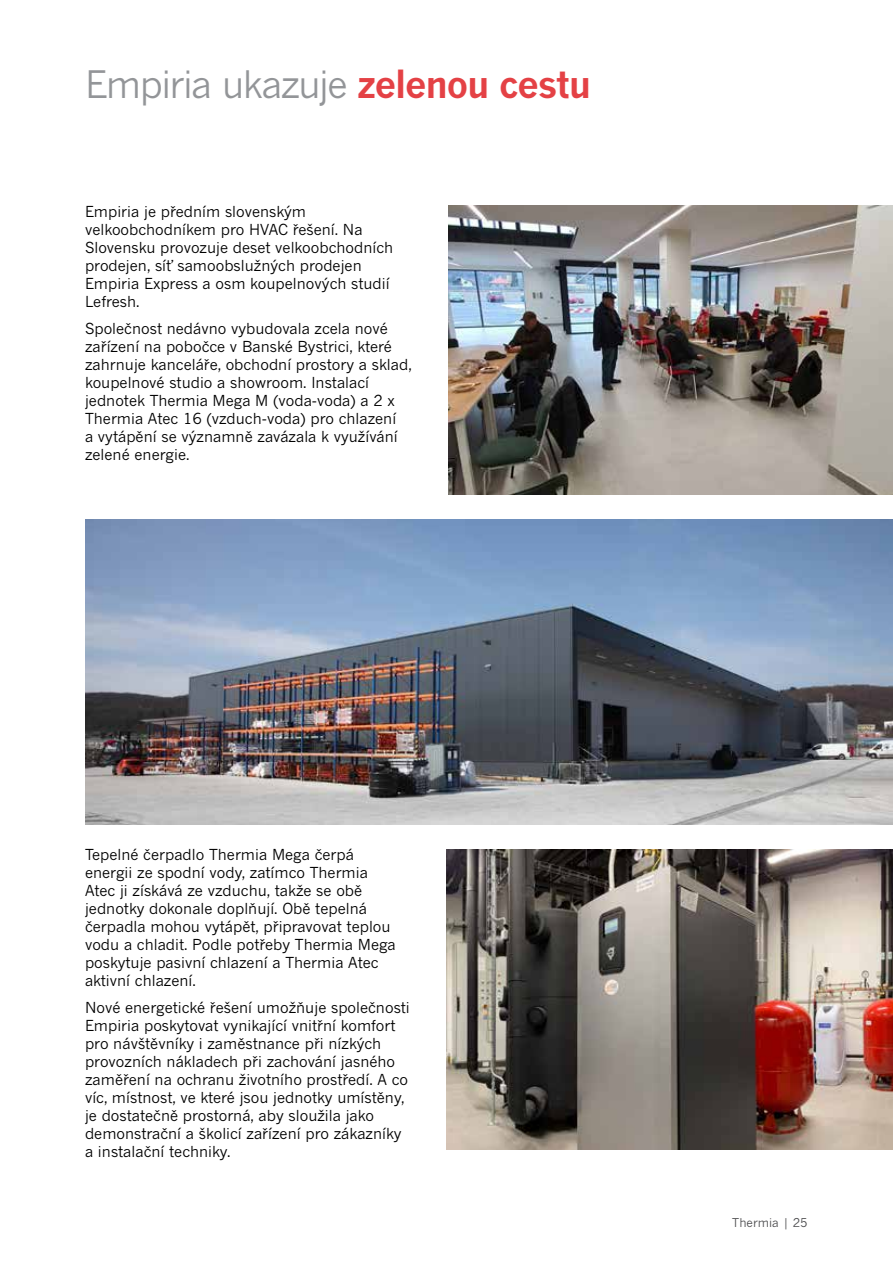
<style>
.page{position:relative;width:893px;height:1263px;background:#fff}
.page>*{position:absolute;margin:0;border:0;box-sizing:border-box;transform-origin:0 0}
.t1{font:37.5px "News Gothic MT Pro";letter-spacing:-.04em;color:#939598}
.t2{font:15px/18px "News Gothic MT Pro";color:#000}
.t3{font:12px "News Gothic MT Pro";color:#4d4d4f}
.s1{font-weight:700;color:#e44145}
</style>
<div class="page">
<img style="left:449px;top:206px;width:444px;height:288px">
<img style="left:85px;top:519px;width:808px;height:305px">
<img style="left:446px;top:850px;width:447px;height:300px">
<h1 class="t1" style="left:85px;top:62px;width:508px">Empiria ukazuje <span class="s1">zelenou cestu</span></h1>
<p class="t2" style="left:85px;top:202px;width:310px">Empiria je předním slovenským velkoobchodníkem pro HVAC řešení. Na Slovensku provozuje deset velkoobchodních prodejen, síť samoobslužných prodejen Empiria Express a osm koupelnových studií Lefresh.</p>
<p class="t2" style="left:85px;top:319px;width:328px">Společnost nedávno vybudovala zcela nové zařízení na pobočce v Banské Bystrici, které zahrnuje kanceláře, obchodní prostory a sklad, koupelnové studio a showroom. Instalací jednotek Thermia Mega M (voda-voda) a 2 x Thermia Atec 16 (vzduch-voda) pro chlazení<br>a vytápění se významně zavázala k využívání zelené energie.</p>
<p class="t2" style="left:85px;top:845px;width:312px">Tepelné čerpadlo Thermia Mega čerpá energii ze spodní vody, zatímco Thermia Atec ji získává ze vzduchu, takže se obě jednotky dokonale doplňují. Obě tepelná čerpadla mohou vytápět, připravovat teplou vodu a chladit. Podle potřeby Thermia Mega poskytuje pasivní chlazení a Thermia Atec aktivní chlazení.</p>
<p class="t2" style="left:85px;top:998px;width:326px">Nové energetické řešení umožňuje společnosti Empiria poskytovat vynikající vnitřní komfort pro návštěvníky i zaměstnance při nízkých provozních nákladech při zachování jasného zaměření na ochranu životního prostředí. A co víc, místnost, ve které jsou jednotky umístěny, je dostatečně prostorná, aby sloužila jako demonstrační a školicí zařízení pro zákazníky a instalační techniky.</p>
<p class="t3" style="left:732px;top:1216px;width:77px">Thermia | 25</p>
</div>
